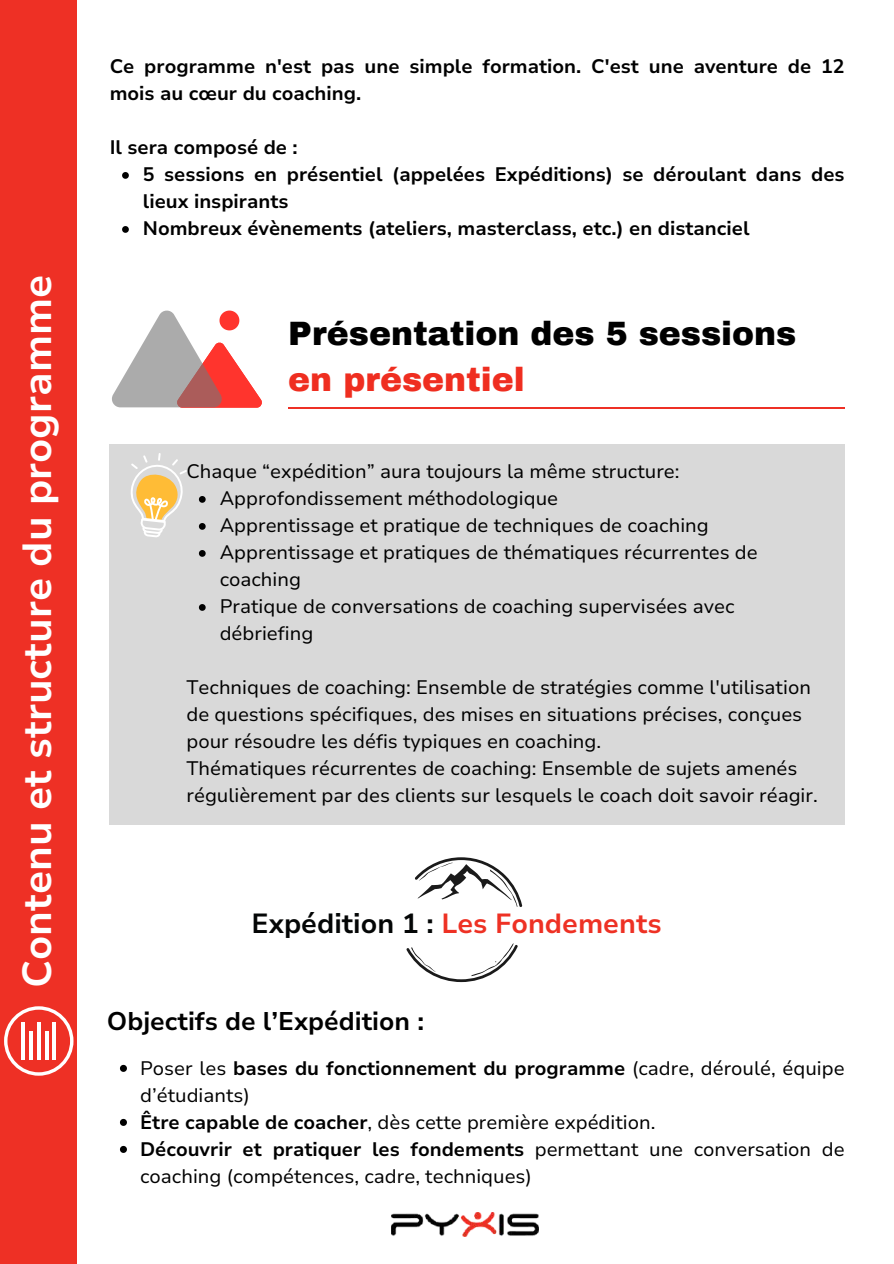
<style>
.page{position:relative;width:894px;height:1264px;background:#fff}
.page>*{position:absolute;margin:0;border:0;box-sizing:border-box;transform-origin:0 0}
.t1{font:700 40.5px "Nunito Sans 10 pt";color:#fff}
.t2{font:900 33px "Archivo";color:#000}
.t3{font:900 33px "Archivo";color:#ef2e20}
.t4{font:700 27.6px "Nunito Sans 10 pt";color:#ee3124}
.t5{font:700 25.5px "Nunito Sans 10 pt";color:#000}
.t6{font:19.5px/27px "Nunito Sans 10 pt";color:#000}
.t7{font:700 19.5px/27px "Nunito Sans 10 pt";color:#000}
.s1{color:#040606}
.s2{font-weight:700}
</style>
<div class="page">
<div style="left:0;top:0;width:76px;height:1263px;background:#ee3025"></div>
<svg style="left:112px;top:310px;width:150px;height:97px"></svg>
<hr style="left:288px;top:407px;width:556px;height:2px;background:#ee3025">
<div style="left:110px;top:444px;width:734px;height:381px;background:#d9d9d9"></div>
<svg style="left:199px;top:496px;width:6px;height:7px"></svg>
<svg style="left:199px;top:523px;width:6px;height:7px"></svg>
<svg style="left:199px;top:550px;width:6px;height:7px"></svg>
<svg style="left:199px;top:604px;width:6px;height:7px"></svg>
<svg style="left:131px;top:453px;width:56px;height:84px"></svg>
<svg style="left:406px;top:857px;width:116px;height:125px"></svg>
<svg style="left:122px;top:172px;width:7px;height:7px"></svg>
<svg style="left:122px;top:226px;width:7px;height:7px"></svg>
<svg style="left:120px;top:1064px;width:7px;height:7px"></svg>
<svg style="left:120px;top:1118px;width:7px;height:7px"></svg>
<svg style="left:120px;top:1145px;width:7px;height:7px"></svg>
<img style="left:391px;top:1212px;width:147px;height:24px">
<svg style="left:4px;top:1006px;width:69px;height:69px"></svg>
<hr style="left:21px;top:1022px;width:4px;height:37px;background:#fff">
<hr style="left:29px;top:1031px;width:4px;height:28px;background:#fff">
<hr style="left:37px;top:1022px;width:3px;height:37px;background:#fff">
<hr style="left:45px;top:1031px;width:3px;height:28px;background:#fff">
<hr style="left:53px;top:1022px;width:3px;height:37px;background:#fff">
<h1 class="t1" style="left:10px;top:988px;width:715px;rotate:-90deg">Contenu et structure du programme</h1>
<p class="t7" style="left:110px;top:53px;width:736px">Ce programme n'est pas une simple formation. C'est une aventure de 12 mois au cœur du coaching.</p>
<p class="t7" style="left:143px;top:134px;width:703px;text-indent:-33px">Il sera composé de :<br>5 sessions en présentiel (appelées Expéditions) se déroulant dans des lieux inspirants<br>Nombreux évènements (ateliers, masterclass, etc.) en distanciel</p>
<h2 class="t2" style="left:288px;top:316px;width:509px">Présentation des 5 sessions</h2>
<h2 class="t3" style="left:288px;top:362px;width:238px">en présentiel</h2>
<p class="t6" style="left:220px;top:458px;width:539px;text-indent:-33px">Chaque “expédition” aura toujours la même structure:<br>Approfondissement méthodologique<br>Apprentissage et pratique de techniques de coaching Apprentissage et pratiques de thématiques récurrentes de coaching<br>Pratique de conversations de coaching supervisées avec débriefing</p>
<p class="t6" style="left:186px;top:674px;width:632px">Techniques de coaching: Ensemble de stratégies comme l'utilisation de questions spécifiques, des mises en situations précises, conçues pour résoudre les défis typiques en coaching.<br>Thématiques récurrentes de coaching: Ensemble de sujets amenés régulièrement par des clients sur lesquels le coach doit savoir réagir.</p>
<h3 class="t4" style="left:251px;top:905px;width:411px"><span class="s1">Expédition 1 :</span> Les Fondements</h3>
<h3 class="t5" style="left:107px;top:1004px;width:318px">Objectifs de l’Expédition :</h3>
<p class="t6" style="left:140px;top:1054px;width:705px">Poser les <span class="s2">bases du fonctionnement du programme</span> (cadre, déroulé, équipe d’étudiants)<br><span class="s2">Être capable de coacher</span>, dès cette première expédition.<br><span class="s2">Découvrir et pratiquer les fondements</span> permettant une conversation de coaching (compétences, cadre, techniques)</p>
</div>
